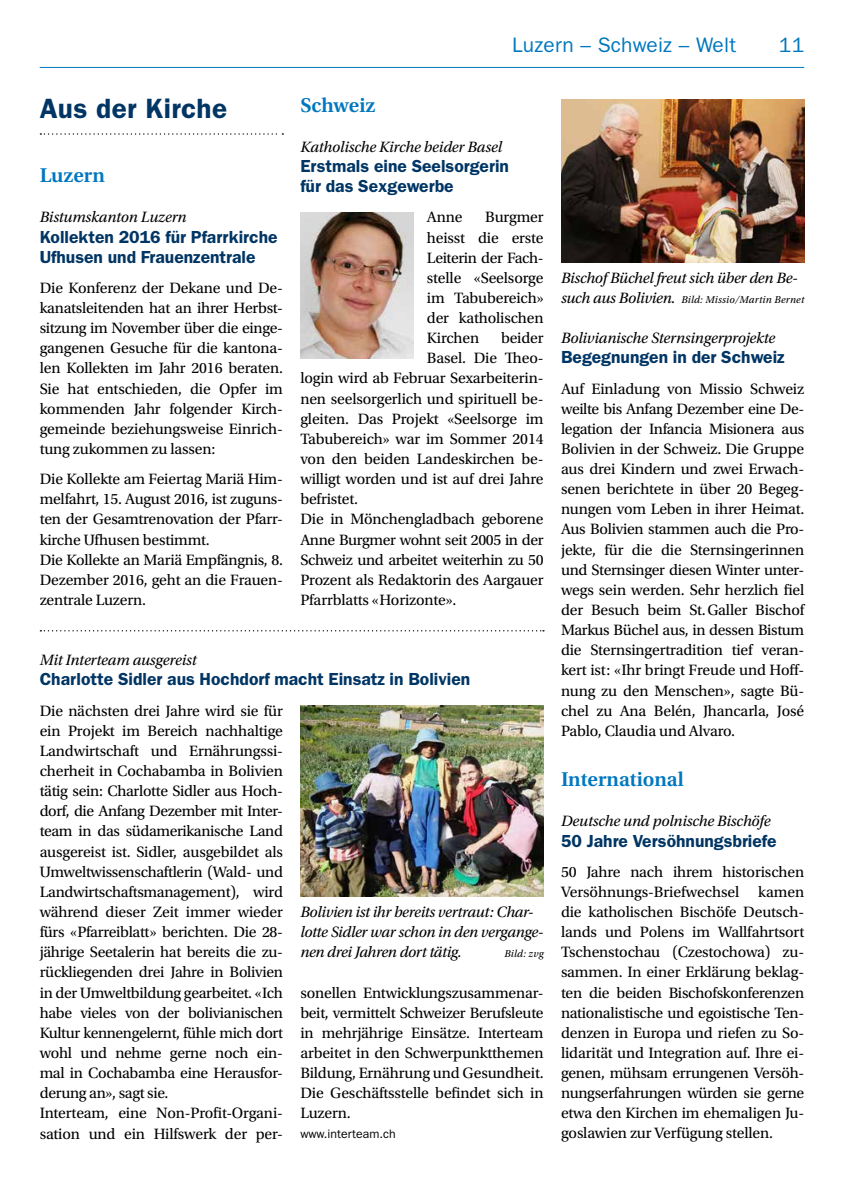
<style>
.page{position:relative;width:844px;height:1191px;background:#fff}
.page>*{position:absolute;margin:0;border:0;box-sizing:border-box;transform-origin:0 0}
.t1{font:600 28px "ITC Franklin Gothic Std";letter-spacing:.01em;color:#003564}
.t2{font:600 21px "Utopia Std";color:#0077be}
.t3{font:21px "ITC Franklin Gothic Std";letter-spacing:.01em;color:#0077be}
.t4{font:600 17.5px/20.1px "ITC Franklin Gothic Std";color:#003564}
.t5{font:15.75px/20.1px "Utopia Std";letter-spacing:-.015em;color:#000;text-align:justify}
.t6{font:italic 15.75px/20.1px "Utopia Std";letter-spacing:-.015em;color:#000}
.t7{font:12.25px "ITC Franklin Gothic Std";color:#000}
.t8{font:italic 10.5px "Utopia Std";letter-spacing:.02em;color:#000}
.s1{font-size:15.75px}
</style>
<div class="page">
<hr style="left:40px;top:67px;width:764px;height:1px;background:#0077be">
<img style="left:300px;top:705px;width:243px;height:191px">
<svg style="left:40px;top:133px;width:243px;height:2px"></svg>
<svg style="left:40px;top:630px;width:504px;height:1px"></svg>
<img style="left:561px;top:99px;width:243px;height:164px">
<img style="left:300px;top:212px;width:113px;height:146px">
<h2 class="t3" style="left:512px;top:33px;width:225px">Luzern – Schweiz – Welt</h2>
<h2 class="t3" style="left:778px;top:33px;width:27px">11</h2>
<h1 class="t1" style="left:40px;top:92px;width:189px">Aus der Kirche</h1>
<h2 class="t2" style="left:40px;top:163px;width:67px">Luzern</h2>
<p class="t6" style="left:40px;top:207px;width:148px">Bistumskanton Luzern</p>
<p class="t4" style="left:40px;top:226px;width:239px">Kollekten 2016 für Pfarrkirche<br>Ufhusen und Frauenzentrale</p>
<p class="t5" style="left:40px;top:278px;width:245px">Die Konferenz der Dekane und De&shy;kanatsleitenden hat an ihrer Herbst&shy;sitzung im November über die einge&shy;gangenen Gesuche für die kantona&shy;len Kollekten im Jahr 2016 beraten.<br>Sie hat entschieden, die Opfer im kommenden Jahr folgender Kirch&shy;gemeinde beziehungsweise Einrich&shy;tung zukommen zu lassen:</p>
<p class="t5" style="left:40px;top:469px;width:245px;text-align:left">Die Kollekte am Feiertag Mariä Him&shy;melfahrt, 15. August 2016, ist zuguns&shy;ten der Gesamtrenovation der Pfarr&shy;kirche Ufhusen bestimmt.<br>Die Kollekte an Mariä Empfängnis, 8.<br>Dezember 2016, geht an die Frauen&shy;zentrale Luzern.</p>
<h2 class="t2" style="left:300px;top:93px;width:76px">Schweiz</h2>
<p class="t6" style="left:300px;top:137px;width:203px">Katholische Kirche beider Basel</p>
<p class="t4" style="left:300px;top:156px;width:210px">Erstmals eine Seelsorgerin für das Sexgewerbe</p>
<p class="t5" style="left:427px;top:207px;width:37px">Anne</p>
<p class="t5" style="left:427px;top:207px;width:118px;text-indent:58px">Burgmer heisst die erste Leiterin der Fach&shy;stelle «Seelsorge im Tabubereich» der katholischen Kirchen</p>
<p class="t5" style="left:501px;top:328px;width:44px">beider</p>
<p class="t5" style="left:427px;top:348px;width:118px">Basel. Die Theo-</p>
<p class="t5" style="left:300px;top:368px;width:245px">login wird ab Februar Sexarbeiterin-</p>
<p class="t5" style="left:300px;top:389px;width:245px">nen seelsorgerlich und spirituell be-</p>
<p class="t5" style="left:300px;top:409px;width:245px">gleiten. Das Projekt «Seelsorge im</p>
<p class="t5" style="left:300px;top:429px;width:245px">Tabubereich» war im Sommer 2014</p>
<p class="t5" style="left:300px;top:449px;width:245px">von den beiden Landeskirchen be-</p>
<p class="t5" style="left:300px;top:469px;width:245px">willigt worden und ist auf drei Jahre</p>
<p class="t5" style="left:300px;top:489px;width:59px">befristet.</p>
<p class="t5" style="left:300px;top:509px;width:245px">Die in Mönchengladbach geborene</p>
<p class="t5" style="left:300px;top:529px;width:245px">Anne Burgmer wohnt seit 2005 in der</p>
<p class="t5" style="left:300px;top:550px;width:245px">Schweiz und arbeitet weiterhin zu 50</p>
<p class="t5" style="left:300px;top:570px;width:245px">Prozent als Redaktorin des Aargauer</p>
<p class="t5" style="left:300px;top:590px;width:158px">Pfarrblatts «Horizonte».</p>
<p class="t6" style="left:40px;top:650px;width:158px">Mit Interteam ausgereist</p>
<p class="t4" style="left:40px;top:669px;width:432px">Charlotte Sidler aus Hochdorf macht Einsatz in Bolivien</p>
<p class="t5" style="left:40px;top:700px;width:245px;text-align:left">Die nächsten drei Jahre wird sie für ein Projekt im Bereich nachhaltige Landwirtschaft und Ernährungssi&shy;cherheit in Cochabamba in Bolivien tätig sein: Charlotte Sidler aus Hoch&shy;dorf, die Anfang Dezember mit Inter&shy;team in das südamerikanische Land ausgereist ist. Sidler, ausgebildet als Umweltwissenschaftlerin (Wald- und Landwirtschaftsmanagement), wird während dieser Zeit immer wieder fürs «Pfarreiblatt» berichten. Die 28- jährige Seetalerin hat bereits die zu&shy;rückliegenden drei Jahre in Bolivien in der Umweltbildung gearbeitet. «Ich habe vieles von der bo livianischen Kultur kennengelernt, fühle mich dort wohl und nehme gerne noch ein&shy;mal in Cochabamba eine Herausfor&shy;derung an», sagt sie.<br>Interteam, eine Non-Profit-Organi&shy;sation und ein Hilfswerk der per-</p>
<p class="t6" style="left:300px;top:902px;width:244px">Bolivien ist ihr bereits vertraut: Char&shy;lotte Sidler war schon in den vergange&shy;nen drei Jahren dort tätig.</p>
<p class="t8" style="left:504px;top:948px;width:41px">Bild: zvg</p>
<p class="t5" style="left:300px;top:982px;width:245px">sonellen Entwicklungszusammenar&shy;beit, vermittelt Schweizer Berufsleute in mehrjährige Einsätze. Interteam arbeitet in den Schwerpunktthemen Bildung, Ernährung und Gesundheit.<br>Die Geschäftsstelle befindet sich in Luzern.</p>
<p class="t7" style="left:300px;top:1127px;width:97px">www.interteam.ch</p>
<p class="t6" style="left:561px;top:268px;width:238px">Bischof Büchel freut sich über den Be-</p>
<p class="t8" style="left:561px;top:294px;width:245px"><span class="s1">such aus Bolivien.</span> Bild: Missio/Martin Bernet</p>
<p class="t6" style="left:561px;top:328px;width:215px">Bolivianische Sternsingerprojekte</p>
<p class="t4" style="left:561px;top:347px;width:225px">Begegnungen in der Schweiz</p>
<p class="t5" style="left:561px;top:378px;width:245px">Auf Einladung von Missio Schweiz weilte bis Anfang Dezember eine De&shy;legation der Infancia Misionera aus Bolivien in der Schweiz. Die Gruppe aus drei Kindern und zwei Erwach&shy;senen berichtete in über 20 Begeg&shy;nungen vom Leben in ihrer Heimat.<br>Aus Bolivien stammen auch die Pro&shy;jekte, für die die Sternsingerinnen und Sternsinger diesen Winter unter&shy;wegs sein werden. Sehr herzlich fiel der Besuch beim St. Galler Bischof Markus Büchel aus, in dessen Bistum die Sternsingertradition tief veran&shy;kert ist: «Ihr bringt Freude und Hoff&shy;nung zu den Menschen», sagte Bü&shy;chel zu Ana Belén, Jhancarla, José Pablo, Claudia und Alvaro.</p>
<h2 class="t2" style="left:561px;top:767px;width:124px">International</h2>
<p class="t6" style="left:561px;top:811px;width:211px">Deutsche und polnische Bischöfe</p>
<p class="t4" style="left:561px;top:830px;width:217px">50 Jahre Versöhnungsbriefe</p>
<p class="t5" style="left:561px;top:861px;width:245px">50 Jahre nach ihrem historischen Versöhnungs-Briefwechsel kamen die katholischen Bischöfe Deutsch&shy;lands und Polens im Wallfahrtsort Tschenstochau (Czestochowa) zu&shy;sammen. In einer Erklärung beklag&shy;ten die beiden Bischofskonferenzen nationalistische und egoistische Ten&shy;denzen in Europa und riefen zu So&shy;lidarität und Integration auf. Ihre ei&shy;genen, mühsam errungenen Versöh&shy;nungserfahrungen würden sie gerne etwa den Kirchen im ehemaligen Ju&shy;goslawien zur Verfügung stellen.</p>
</div>
